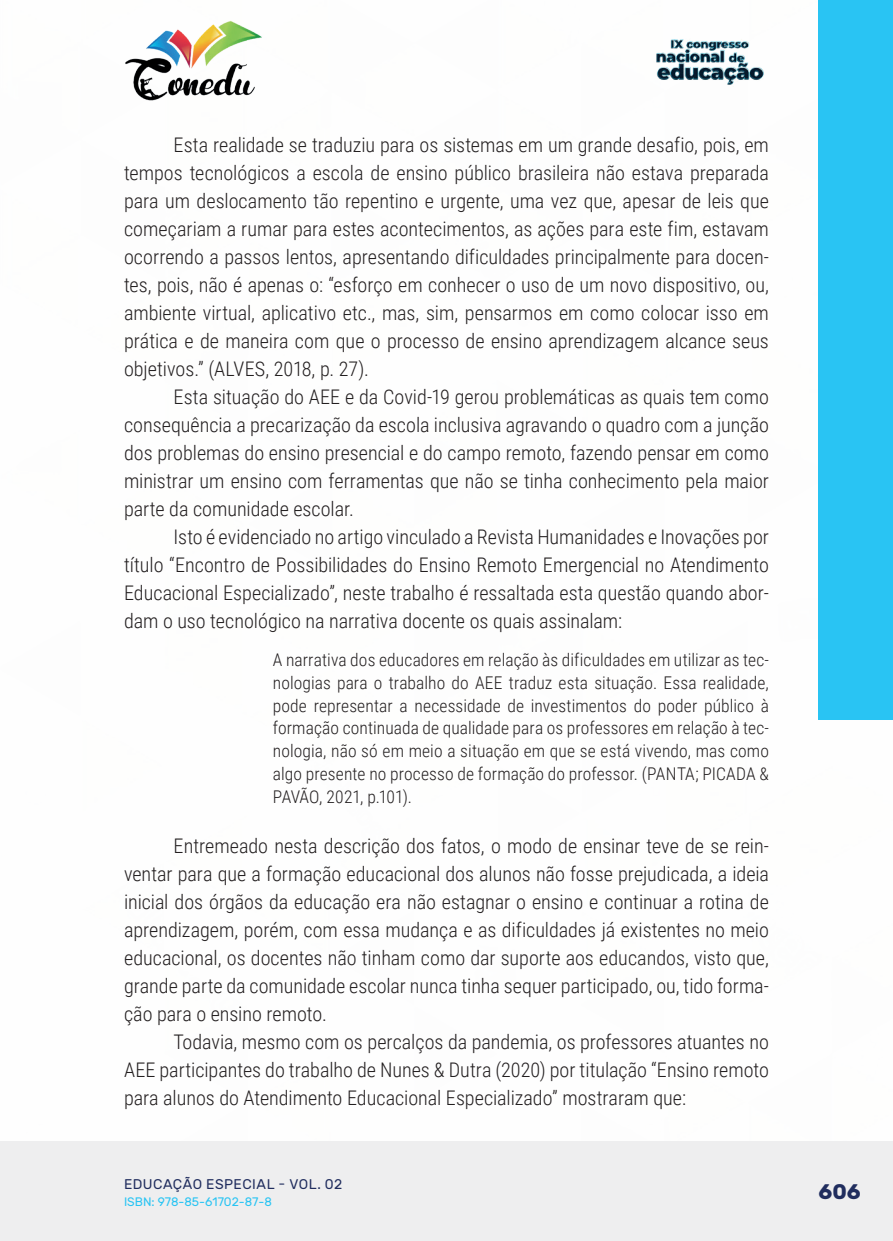
<style>
.page{position:relative;width:893px;height:1241px;background:#fff}
.page>*{position:absolute;margin:0;border:0;box-sizing:border-box;transform-origin:0 0}
.t1{font:700 21px "Rubik";color:#202d5e}
._9_CORPO{font:300 20.12px/28px "Roboto Condensed";color:#231f20;text-align:justify}
._16_CITACAO{font:300 17.5px/22.8px "Roboto Condensed";letter-spacing:.005em;color:#231f20;text-align:justify}
.t2{font:14px "Rubik";letter-spacing:.035em;color:#202d5e}
.t3{font:12.25px "Rubik";color:#29c4f3}
</style>
<div class="page">
<div style="left:0;top:1141px;width:893px;height:99px;background:#eeeeef"></div>
<div style="left:819px;top:0;width:74px;height:719px;background:#29c4f3"></div>
<img style="left:125px;top:20px;width:137px;height:81px">
<img style="left:656px;top:39px;width:108px;height:46px">
<p class="_9_CORPO" style="left:124px;top:130px;width:646px;text-indent:50px">Esta realidade se traduziu para os sistemas em um grande desafio, pois, em tempos tecnológicos a escola de ensino público brasileira não estava preparada para um deslocamento tão repentino e urgente, uma vez que, apesar de leis que começariam a rumar para estes acontecimentos, as ações para este fim, estavam ocorrendo a passos lentos, apresentando dificuldades principalmente para docen&shy;tes , pois, não é apenas o: “esforço em conhecer o uso de um novo dispositivo, ou, ambiente virtual, aplicativo etc., mas, sim, pensarmos em como colocar isso em prática e de maneira com que o processo de ensino aprendizagem alcance seus objetivos.” (ALVES, 2018, p. 27).</p>
<p class="_9_CORPO" style="left:124px;top:382px;width:646px;text-indent:50px">Esta situação do AEE e da Covid-19 gerou problemáticas as quais tem como consequência a precarização da escola inclusiva agravando o quadro com a junção dos problemas do ensino presencial e do campo remoto, fazendo pensar em como ministrar um ensino com ferramentas que não se tinha conhecimento pela maior parte da comunidade escolar.</p>
<p class="_9_CORPO" style="left:124px;top:522px;width:646px;text-indent:50px">Isto é evidenciado no artigo vinculado a Revista Humanidades e Inovações por título “Encontro de Possibilidades do Ensino Remoto Emergencial no Atendimento Educacional Especializado”, neste trabalho é ressaltada esta questão quando abor&shy;dam o uso tecnológico na narrativa docente os quais assinalam:</p>
<p class="_16_CITACAO" style="left:273px;top:647px;width:498px">A narrativa dos educadores em relação às dificuldades em utilizar as tec&shy;nologias para o trabalho do AEE traduz esta situação. Essa realidade, pode representar a necessidade de investimentos do poder público à formação continuada de qualidade para os professores em relação à tec&shy;nologia, não só em meio a situação em que se está vivendo, mas como algo presente no processo de formação do professor. (PANTA; PICADA &amp; PAVÃO, 2021, p.101).</p>
<p class="_9_CORPO" style="left:124px;top:830px;width:646px;text-indent:50px">Entremeado nesta descrição dos fatos, o modo de ensinar teve de se rein&shy;ventar para que a formação educacional dos alunos não fosse prejudicada, a ideia inicial dos órgãos da educação era não estagnar o ensino e continuar a rotina de aprendizagem, porém, com essa mudança e as dificuldades já existentes no meio educacional, os docentes não tinham como dar suporte aos educandos, visto que, grande parte da comunidade escolar nunca tinha sequer participado, ou, tido forma&shy;ção para o ensino remoto.</p>
<p class="_9_CORPO" style="left:124px;top:1026px;width:646px;text-indent:50px">Todavia, mesmo com os percalços da pandemia, os professores atuantes no AEE participantes do trabalho de Nunes &amp; Dutra (2020) por titulação “Ensino remoto para alunos do Atendimento Educacional Especializado” mostraram que:</p>
<p class="t2" style="left:124px;top:1175px;width:220px">EDUCAÇÃO ESPECIAL - VOL. 02</p>
<p class="t3" style="left:124px;top:1194px;width:149px">ISBN: 978-85-61702-87-8</p>
<p class="t1" style="left:819px;top:1179px;width:44px">606</p>
</div>
